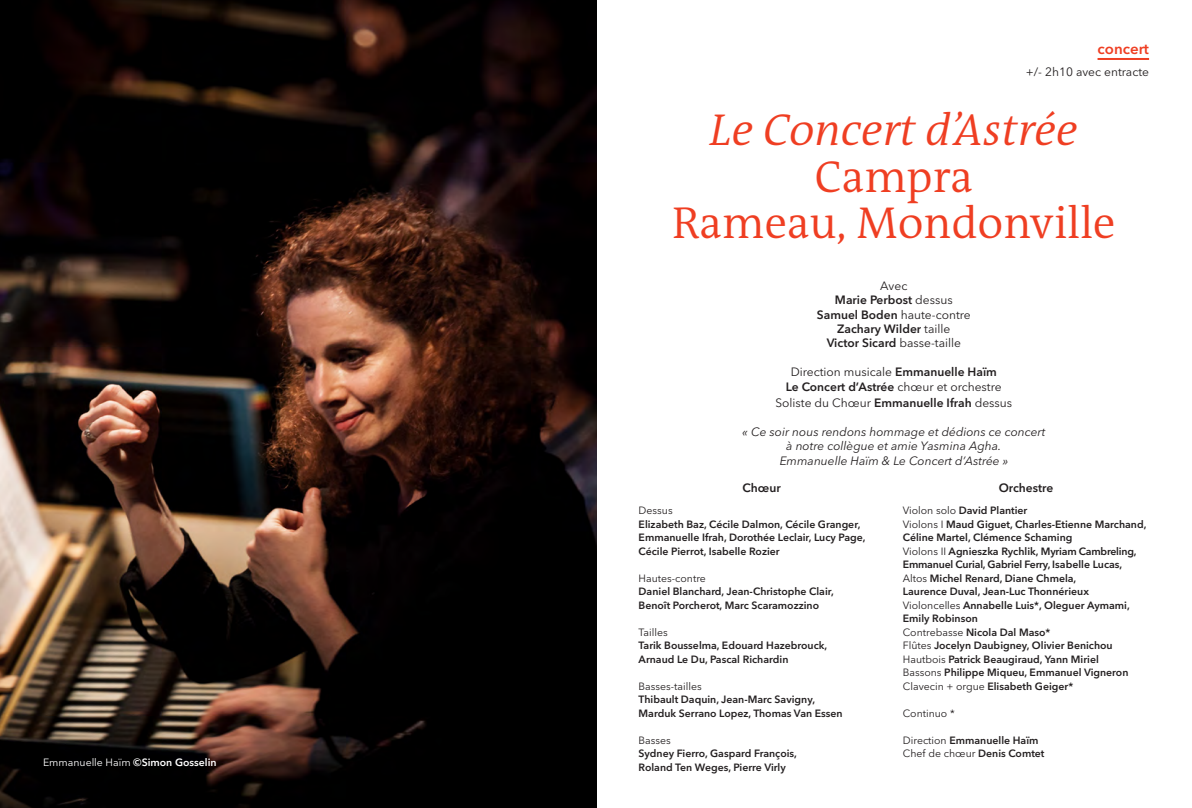
<style>
.page{position:relative;width:1192px;height:808px;background:#fff}
.page>*{position:absolute;margin:0;border:0;box-sizing:border-box;transform-origin:0 0}
.t1{font:300 45px/46.5px "The Antiqua B W4";color:#ef3e22;text-align:center}
.t2{font:italic 300 45px "The Antiqua B W4";color:#ef3e22}
.t3{font:600 15px "Avenir Next LT Pro";color:#ef3e22}
.t4{font:12px/14.4px "Avenir Next LT Pro";color:#231f20;text-align:center}
.t5{font:italic 12px/14.4px "Avenir Next LT Pro";color:#231f20;text-align:center}
.t6{font:600 12px/14.4px "Avenir Next LT Pro";color:#231f20;text-align:center}
.t7{font:600 10.5px/13.5px "Avenir Next LT Pro";color:#231f20}
.t8{font:10.5px "Avenir Next LT Pro";color:#231f20}
.t9{font:10.5px "Avenir Next LT Pro";color:#fff}
.s1{font-weight:600}
.s2{font-weight:400}
</style>
<div class="page">
<img style="left:0;top:0;width:596px;height:807px">
<hr style="left:1097px;top:58px;width:52px;height:2px;background:#ef3e22">
<p class="t9" style="left:43px;top:755px;width:175px">Emmanuelle Haïm <span class="s1">©Simon Gosselin</span></p>
<h2 class="t3" style="left:1097px;top:39px;width:53px">concert</h2>
<p class="t4" style="left:1025px;top:65px;width:125px">+/- 2h10 avec entracte</p>
<h1 class="t2" style="left:710px;top:101px;width:369px">Le Concert d’Astrée</h1>
<h1 class="t1" style="left:672px;top:153px;width:445px">Campra<br>Rameau, Mondonville</h1>
<p class="t6" style="left:817px;top:278px;width:155px"><span class="s2">Avec<br></span>Marie Perbost <span class="s2">dessus<br></span>Samuel Boden <span class="s2">haute-contre<br></span>Zachary Wilder <span class="s2">taille<br></span>Victor Sicard <span class="s2">basse-taille</span></p>
<p class="t4" style="left:786px;top:365px;width:217px">Direction musicale <span class="s1">Emmanuelle Haïm<br>Le Concert d’Astrée</span> chœur et orchestre</p>
<p class="t4" style="left:775px;top:395px;width:238px">Soliste du Chœur <span class="s1">Emmanuelle Ifrah</span> dessus</p>
<p class="t5" style="left:742px;top:424px;width:305px">« Ce soir nous rendons hommage et dédions ce concert à notre collègue et amie Yasmina Agha.<br>Emmanuelle Haïm &amp; Le Concert d’Astrée »</p>
<p class="t6" style="left:742px;top:480px;width:40px">Chœur</p>
<p class="t6" style="left:998px;top:480px;width:56px">Orchestre</p>
<p class="t8" style="left:638px;top:504px;width:36px">Dessus</p>
<p class="t7" style="left:638px;top:517px;width:228px">Elizabeth Baz, Cécile Dalmon, Cécile Granger,<br>Emmanuelle Ifrah, Dorothée Leclair, Lucy Page,<br>Cécile Pierrot, Isabelle Rozier</p>
<p class="t8" style="left:638px;top:571px;width:69px">Hautes-contre</p>
<p class="t7" style="left:638px;top:584px;width:197px">Daniel Blanchard, Jean-Christophe Clair,<br>Benoît Porcherot, Marc Scaramozzino</p>
<p class="t8" style="left:638px;top:625px;width:31px">Tailles</p>
<p class="t7" style="left:638px;top:638px;width:190px">Tarik Bousselma, Edouard Hazebrouck,<br>Arnaud Le Du, Pascal Richardin</p>
<p class="t8" style="left:638px;top:679px;width:65px">Basses-tailles</p>
<p class="t7" style="left:638px;top:692px;width:206px">Thibault Daquin, Jean-Marc Savigny,<br>Marduk Serrano Lopez, Thomas Van Essen</p>
<p class="t8" style="left:638px;top:733px;width:34px">Basses</p>
<p class="t7" style="left:638px;top:746px;width:160px">Sydney Fierro, Gaspard François,<br>Roland Ten Weges, Pierre Virly</p>
<p class="t7" style="left:902px;top:503px;width:245px"><span class="s2">Violon solo</span> David Plantier<br><span class="s2">Violons I</span> Maud Giguet, Charles-Etienne Marchand, Céline Martel, Clémence Schaming<br><span class="s2">Violons II</span> Agnieszka Rychlik, Myriam Cambreling, Emmanuel Curial, Gabriel Ferry, Isabelle Lucas, <span class="s2">Altos</span> Michel Renard, Diane Chmela,<br>Laurence Duval, Jean-Luc Thonnérieux <span class="s2">Violoncelles</span> Annabelle Luis*, Oleguer Aymami, Emily Robinson<br><span class="s2">Contrebasse</span> Nicola Dal Maso*<br><span class="s2">Flûtes</span> Jocelyn Daubigney, Olivier Benichou <span class="s2">Hautbois</span> Patrick Beaugiraud, Yann Miriel<br><span class="s2">Bassons</span> Philippe Miqueu, Emmanuel Vigneron <span class="s2">Clavecin + orgue</span> Elisabeth Geiger*</p>
<p class="t8" style="left:902px;top:706px;width:53px">Continuo *</p>
<p class="t7" style="left:902px;top:733px;width:143px"><span class="s2">Direction</span> Emmanuelle Haïm<br><span class="s2">Chef de chœur</span> Denis Comtet</p>
</div>
